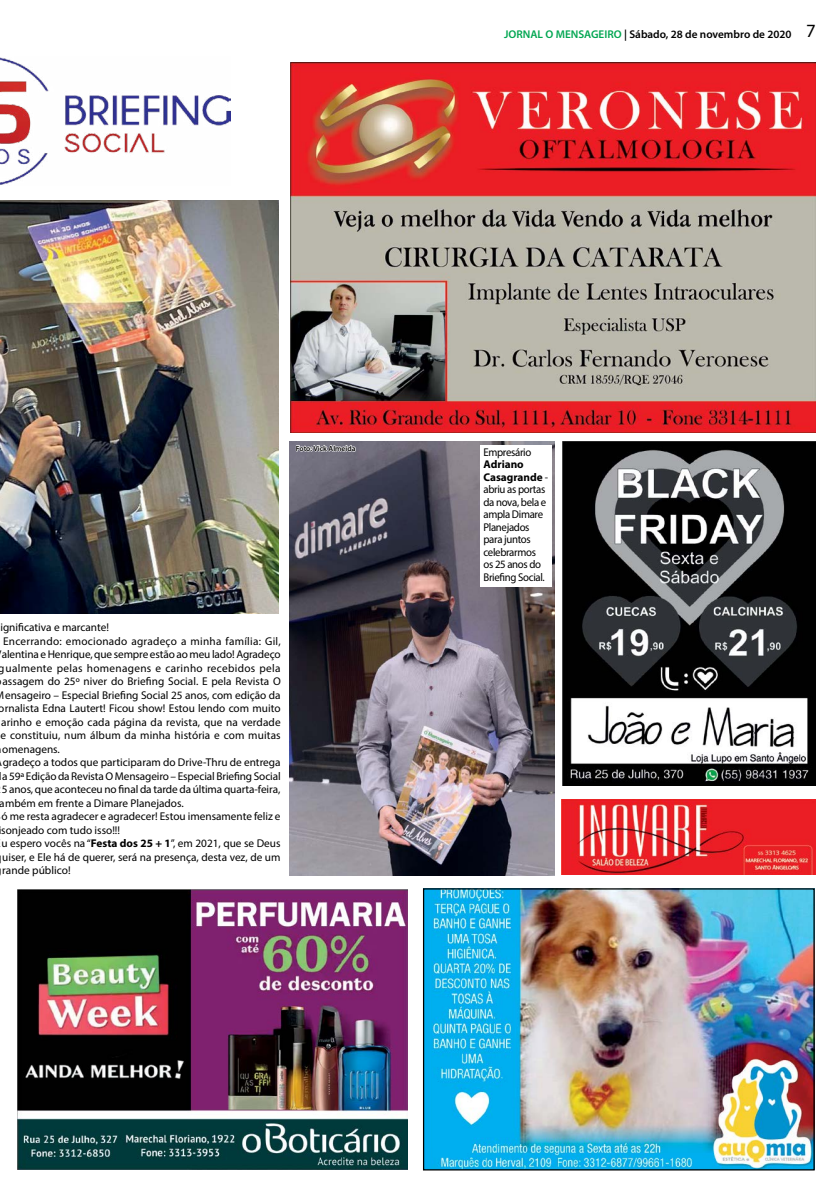
<style>
.page{position:relative;width:833px;height:1188px;background:#fff}
.page>*{position:absolute;margin:0;border:0;box-sizing:border-box;transform-origin:0 0}
.t1{font:11.25px "Myriad Pro";color:#000}
.t2{font:11.25px/12.5px "Myriad Pro";letter-spacing:-.03em;color:#000;scale:.96 1}
.t3{font:11.25px "Myriad Pro";letter-spacing:.02em;color:#000}
.t4{font:11.25px "Myriad Pro";letter-spacing:.03em;color:#000}
.t5{font:600 11.25px "Myriad Pro";color:#000}
.t6{font:600 7.5px "Myriad Pro";color:#000}
.s1{color:#00a651}
.s2{font-weight:400;font-size:18.75px}
.s3{font-weight:700}
</style>
<div class="page">
<img style="left:562px;top:442px;width:254px;height:343px">
<img style="left:425px;top:890px;width:387px;height:278px">
<div style="left:423px;top:888px;width:391px;height:282px;border:1px solid #000"></div>
<img style="left:18px;top:889px;width:390px;height:280px">
<img style="left:561px;top:799px;width:254px;height:75px">
<img style="left:0;top:57px;width:230px;height:128px">
<img style="left:290px;top:63px;width:526px;height:369px">
<img style="left:289px;top:441px;width:266px;height:433px">
<div style="left:481px;top:445px;width:71px;height:142px;background:#fff"></div>
<img style="left:0;top:201px;width:279px;height:412px">
<svg style="left:295px;top:441px;width:61px;height:20px"></svg>
<p class="t5" style="left:504px;top:27px;width:313px"><span class="s1">JORNAL O MENSAGEIRO</span> | Sábado, 28 de novembro de 2020 <span class="s2">7</span></p>
<p class="t6" style="left:296px;top:443px;width:61px">Foto: Vick Almeida</p>
<p class="t1" style="left:0;top:620px;width:110px">ignificativa e marcante!</p>
<p class="t3" style="left:3px;top:633px;width:279px">Encerrando: emocionado agradeço a minha família: Gil,</p>
<p class="t1" style="left:2px;top:647px;width:280px">alentina e Henrique, que sempre estão ao meu lado! Agradeço</p>
<p class="t4" style="left:-1px;top:660px;width:283px">gualmente pelas homenagens e carinho recebidos pela</p>
<p class="t1" style="left:2px;top:674px;width:280px">assagem do 25º niver do Briefing Social. E pela Revista O</p>
<p class="t1" style="left:-4px;top:687px;width:286px">Mensageiro – Especial Briefing Social 25 anos, com edição da</p>
<p class="t1" style="left:-1px;top:701px;width:283px">ornalista Edna Lautert! Ficou show! Estou lendo com muito</p>
<p class="t1" style="left:1px;top:714px;width:281px">arinho e emoção cada página da revista, que na verdade</p>
<p class="t1" style="left:1px;top:728px;width:282px">e constituiu, num álbum da minha história e com muitas</p>
<p class="t1" style="left:2px;top:741px;width:59px">omenagens.</p>
<p class="t1" style="left:3px;top:755px;width:279px">gradeço a todos que participaram do Drive-Thru de entrega</p>
<p class="t1" style="left:2px;top:768px;width:280px">a 59ª Edição da Revista O Mensageiro – Especial Briefing Social</p>
<p class="t1" style="left:2px;top:782px;width:280px">5 anos, que aconteceu no final da tarde da última quarta-feira,</p>
<p class="t1" style="left:0;top:795px;width:185px">ambém em frente a Dimare Planejados.</p>
<p class="t1" style="left:2px;top:809px;width:280px">ó me resta agradecer e agradecer! Estou imensamente feliz e</p>
<p class="t1" style="left:1px;top:822px;width:120px">sonjeado com tudo isso!!!</p>
<p class="t1" style="left:1px;top:836px;width:281px">u espero vocês na “<span class="s3">Festa dos 25 + 1</span>”, em 2021, que se Deus</p>
<p class="t1" style="left:2px;top:849px;width:280px">uiser, e Ele há de querer, será na presença, desta vez, de um</p>
<p class="t1" style="left:2px;top:863px;width:70px">rande público!</p>
<p class="t2" style="left:483px;top:445px;width:51px">Empresário</p>
<p class="t2" style="left:483px;top:458px;width:69px"><span class="s3">Adriano<br>Casagrande</span> - abriu as portas da nova, bela e ampla Dimare<br>Planejados para juntos celebrarmos os 25 anos do<br>Briefing Social.</p>
</div>
